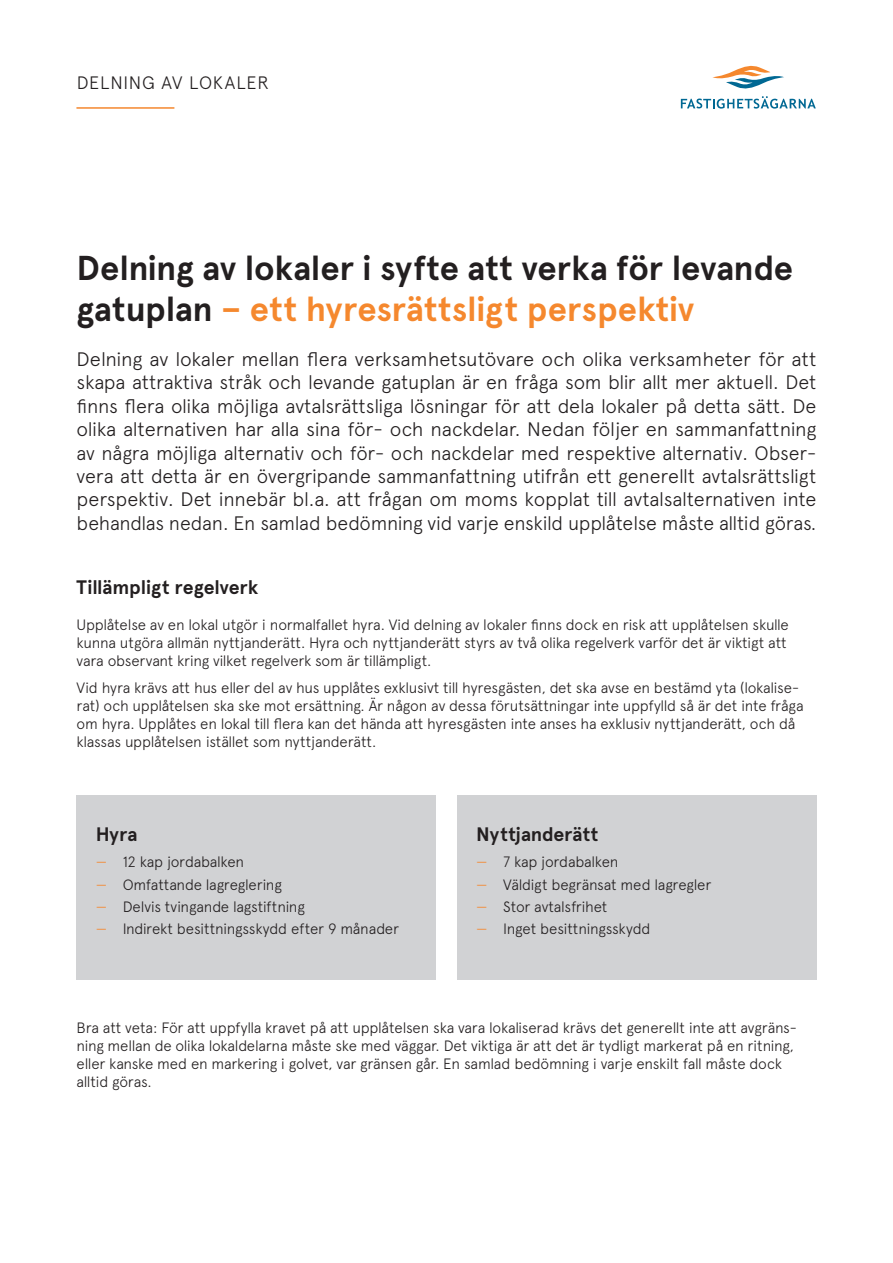
<style>
.page{position:relative;width:893px;height:1263px;background:#fff}
.page>*{position:absolute;margin:0;border:0;box-sizing:border-box;transform-origin:0 0}
.Huvudrubrik{font:700 34.5px/41.4px "Apercu";letter-spacing:-.005em;color:#231f20}
.Ingress{font:300 19.5px/23.4px "Apercu";letter-spacing:-.015em;color:#231f20;text-align:justify}
.Mellanrubrik{font:700 19.5px "Apercu";letter-spacing:-.005em;color:#231f20}
.Underrubrik{font:700 19.5px "Apercu";color:#231f20}
.t1{font:300 18px "Apercu";letter-spacing:.035em;color:#231f20}
.Brödtext{font:300 15px/18px "Apercu";letter-spacing:-.015em;color:#231f20}
.s1{color:#f5882e}
</style>
<div class="page">
<svg style="left:681px;top:96px;width:135px;height:13px"></svg>
<svg style="left:712px;top:66px;width:72px;height:23px"></svg>
<hr style="left:77px;top:108px;width:97px;height:1px;background:#f5882e">
<div style="left:77px;top:795px;width:359px;height:185px;background:#d1d2d4"></div>
<div style="left:457px;top:795px;width:359px;height:185px;background:#d1d2d4"></div>
<p class="t1" style="left:77px;top:72px;width:194px">DELNING AV LOKALER</p>
<p class="Huvudrubrik" style="left:77px;top:247px;width:718px">Delning av lokaler i syfte att verka för levande gatuplan <span class="s1">– ett hyresrättsligt perspektiv</span></p>
<p class="Ingress" style="left:77px;top:347px;width:741px">Delning av lokaler mellan flera verksamhetsutövare och olika verksamheter för att skapa attraktiva stråk och levande gatuplan är en fråga som blir allt mer aktuell. Det finns flera olika möjliga avtalsrättsliga lösningar för att dela lokaler på detta sätt. De olika alternativen har alla sina för- och nackdelar. Nedan följer en sammanfattning av några möjliga alternativ och för- och nackdelar med respektive alternativ. Obser&shy;vera att detta är en övergripande sammanfattning utifrån ett generellt avtalsrättsligt perspektiv. Det innebär bl.a. att frågan om moms kopplat till avtalsalternativen inte behandlas nedan. En samlad bedömning vid varje enskild upplåtelse måste alltid göras.</p>
<p class="Mellanrubrik" style="left:77px;top:576px;width:183px">Tillämpligt regelverk</p>
<p class="Brödtext" style="left:77px;top:616px;width:714px">Upplåtelse av en lokal utgör i normalfallet hyra. Vid delning av lokaler finns dock en risk att upplåtelsen skulle kunna utgöra allmän nyttjanderätt. Hyra och nyttjanderätt styrs av två olika regelverk varför det är viktigt att vara observant kring vilket regelverk som är tillämpligt.</p>
<p class="Brödtext" style="left:77px;top:678px;width:729px">Vid hyra krävs att hus eller del av hus upplåtes exklusivt till hyresgästen, det ska avse en bestämd yta (lokalise&shy;rat) och upplåtelsen ska ske mot ersättning. Är någon av dessa förutsättningar inte uppfylld så är det inte fråga om hyra. Upplåtes en lokal till flera kan det hända att hyresgästen inte anses ha exklusiv nyttjanderätt, och då klassas upplåtelsen istället som nyttjanderätt.</p>
<p class="Underrubrik" style="left:96px;top:822px;width:43px">Hyra</p>
<p class="Brödtext" style="left:96px;top:853px;width:150px"><span class="s1">—</span> 12 kap jordabalken</p>
<p class="Brödtext" style="left:96px;top:875px;width:188px"><span class="s1">—</span> Omfattande lagreglering</p>
<p class="Brödtext" style="left:96px;top:897px;width:211px"><span class="s1">—</span> Delvis tvingande lagstiftning</p>
<p class="Brödtext" style="left:96px;top:920px;width:305px"><span class="s1">—</span> Indirekt besittningsskydd efter 9 månader</p>
<p class="Underrubrik" style="left:476px;top:822px;width:124px">Nyttjanderätt</p>
<p class="Brödtext" style="left:476px;top:853px;width:144px"><span class="s1">—</span> 7 kap jordabalken</p>
<p class="Brödtext" style="left:476px;top:875px;width:237px"><span class="s1">—</span> Väldigt begränsat med lagregler</p>
<p class="Brödtext" style="left:476px;top:897px;width:133px"><span class="s1">—</span> Stor avtalsfrihet</p>
<p class="Brödtext" style="left:476px;top:920px;width:176px"><span class="s1">—</span> Inget besittningsskydd</p>
<p class="Brödtext" style="left:77px;top:1019px;width:722px">Bra att veta: För att uppfylla kravet på att upplåtelsen ska vara lokaliserad krävs det generellt inte att avgräns&shy;ning mellan de olika lokaldelarna måste ske med väggar. Det viktiga är att det är tydligt markerat på en ritning, eller kanske med en markering i golvet, var gränsen går. En samlad bedömning i varje enskilt fall måste dock alltid göras.</p>
</div>
